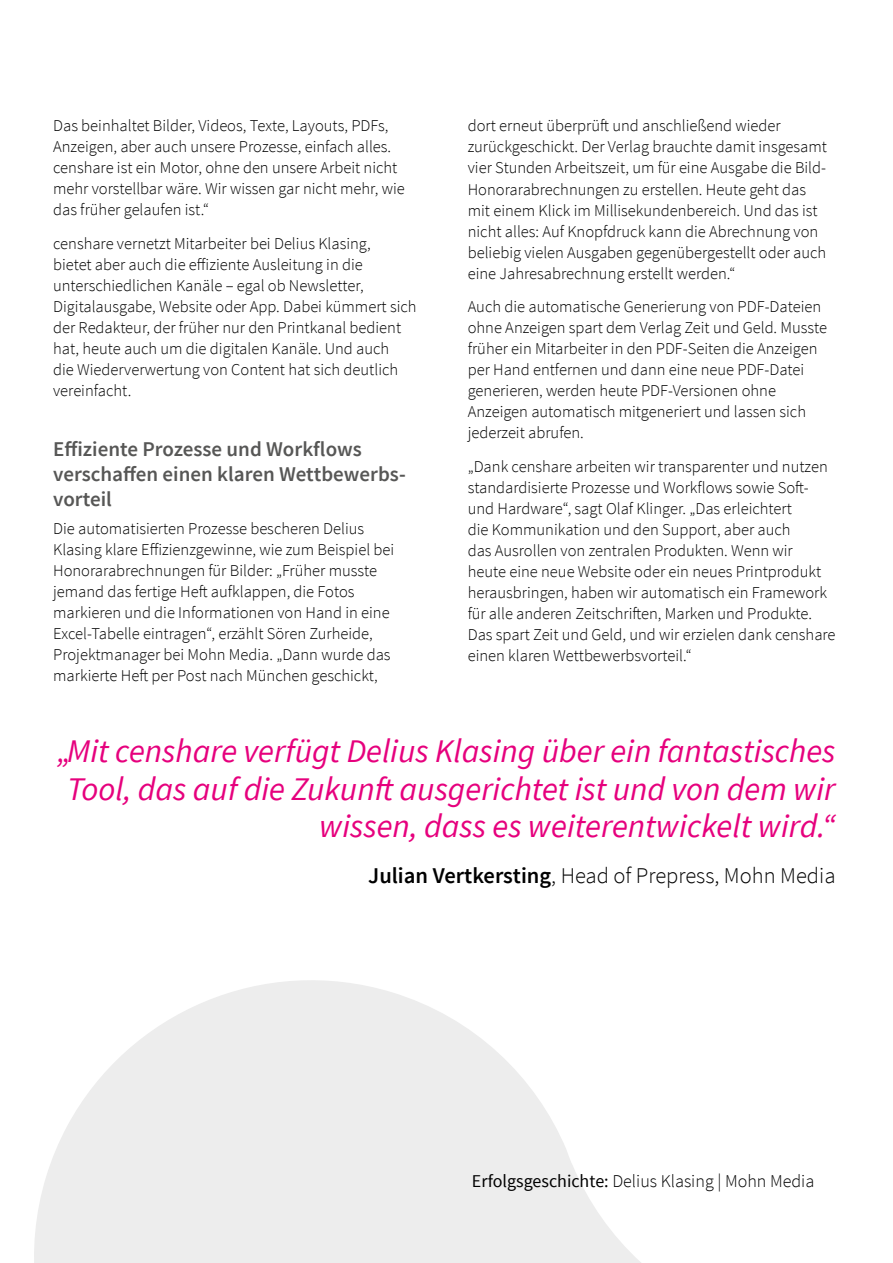
<style>
.page{position:relative;width:893px;height:1263px;background:#fff}
.page>*{position:absolute;margin:0;border:0;box-sizing:border-box;transform-origin:0 0}
.t1{font:italic 33px/37.5px "Source Sans Pro";color:#e6007d;text-align:right}
.t2{font:300 22.5px "Source Sans Pro";color:#000}
.t3{font:600 21px/25.5px "Source Sans Pro";color:#575756}
.t4{font:300 18px "Source Sans Pro";color:#000}
.t5{font:300 16.5px/21px "Source Sans Pro";color:#000}
.s1{font-weight:600}
.s2{font-weight:400}
</style>
<div class="page">
<svg style="left:34px;top:980px;width:607px;height:283px;fill:#ededed"></svg>
<p class="t5" style="left:53px;top:116px;width:353px">Das beinhaltet Bilder, Videos, Texte, Layouts, PDFs, Anzeigen, aber auch unsere Prozesse, einfach alles. censhare ist ein Motor, ohne den unsere Arbeit nicht mehr vorstellbar wäre. Wir wissen gar nicht mehr, wie das früher gelaufen ist.“</p>
<p class="t5" style="left:53px;top:233px;width:365px">censhare vernetzt Mitarbeiter bei Delius Klasing,<br>bietet aber auch die effiziente Ausleitung in die unterschiedlichen Kanäle – egal ob Newsletter, Digitalausgabe, Website oder App. Dabei kümmert sich der Redakteur, der früher nur den Printkanal bedient hat, heute auch um die digitalen Kanäle. Und auch<br>die Wiederverwertung von Content hat sich deutlich vereinfacht.</p>
<p class="t3" style="left:53px;top:436px;width:354px">Effiziente Prozesse und Workflows verschaffen einen klaren Wettbewerbs&shy;vorteil</p>
<p class="t5" style="left:53px;top:518px;width:343px">Die automatisierten Prozesse bescheren Delius Klasing klare Effizienzgewinne, wie zum Beispiel bei Honorarabrechnungen für Bilder: „Früher musste jemand das fertige Heft aufklappen, die Fotos markieren und die Informationen von Hand in eine Excel-Tabelle eintragen“, erzählt Sören Zurheide, Projektmanager bei Mohn Media. „Dann wurde das markierte Heft per Post nach München geschickt,</p>
<p class="t5" style="left:468px;top:116px;width:361px">dort erneut überprüft und anschließend wieder zurückgeschickt. Der Verlag brauchte damit insgesamt vier Stunden Arbeitszeit, um für eine Ausgabe die Bild-Honorarabrechnungen zu erstellen. Heute geht das mit einem Klick im Millisekundenbereich. Und das ist nicht alles: Auf Knopfdruck kann die Abrechnung von beliebig vielen Ausgaben gegenübergestellt oder auch eine Jahresabrechnung erstellt werden.“</p>
<p class="t5" style="left:468px;top:296px;width:361px">Auch die automatische Generierung von PDF-Dateien ohne Anzeigen spart dem Verlag Zeit und Geld. Musste früher ein Mitarbeiter in den PDF-Seiten die Anzeigen per Hand entfernen und dann eine neue PDF-Datei generieren, werden heute PDF-Versionen ohne Anzeigen automatisch mitgeneriert und lassen sich jederzeit abrufen.</p>
<p class="t5" style="left:468px;top:456px;width:369px">„Dank censhare arbeiten wir transparenter und nutzen standardisierte Prozesse und Workflows sowie Soft&shy;und Hardware“, sagt Olaf Klinger. „Das erleichtert<br>die Kommunikation und den Support, aber auch<br>das Ausrollen von zentralen Produkten. Wenn wir<br>heute eine neue Website oder ein neues Printprodukt herausbringen, haben wir automatisch ein Framework für alle anderen Zeitschriften, Marken und Produkte.<br>Das spart Zeit und Geld, und wir erzielen dank censhare einen klaren Wettbewerbsvorteil.“</p>
<h1 class="t1" style="left:58px;top:732px;width:779px">„Mit censhare verfügt Delius Klasing über ein fantastisches<br>Tool, das auf die Zukunft ausgerichtet ist und von dem wir wissen, dass es weiterentwickelt wird.“</h1>
<h2 class="t2" style="left:368px;top:862px;width:469px"><span class="s1">Julian Vertkersting</span>, Head of Prepress, Mohn Media</h2>
<p class="t4" style="left:472px;top:1170px;width:344px"><span class="s2">Erfolgsgeschichte:</span> Delius Klasing | Mohn Media</p>
</div>
